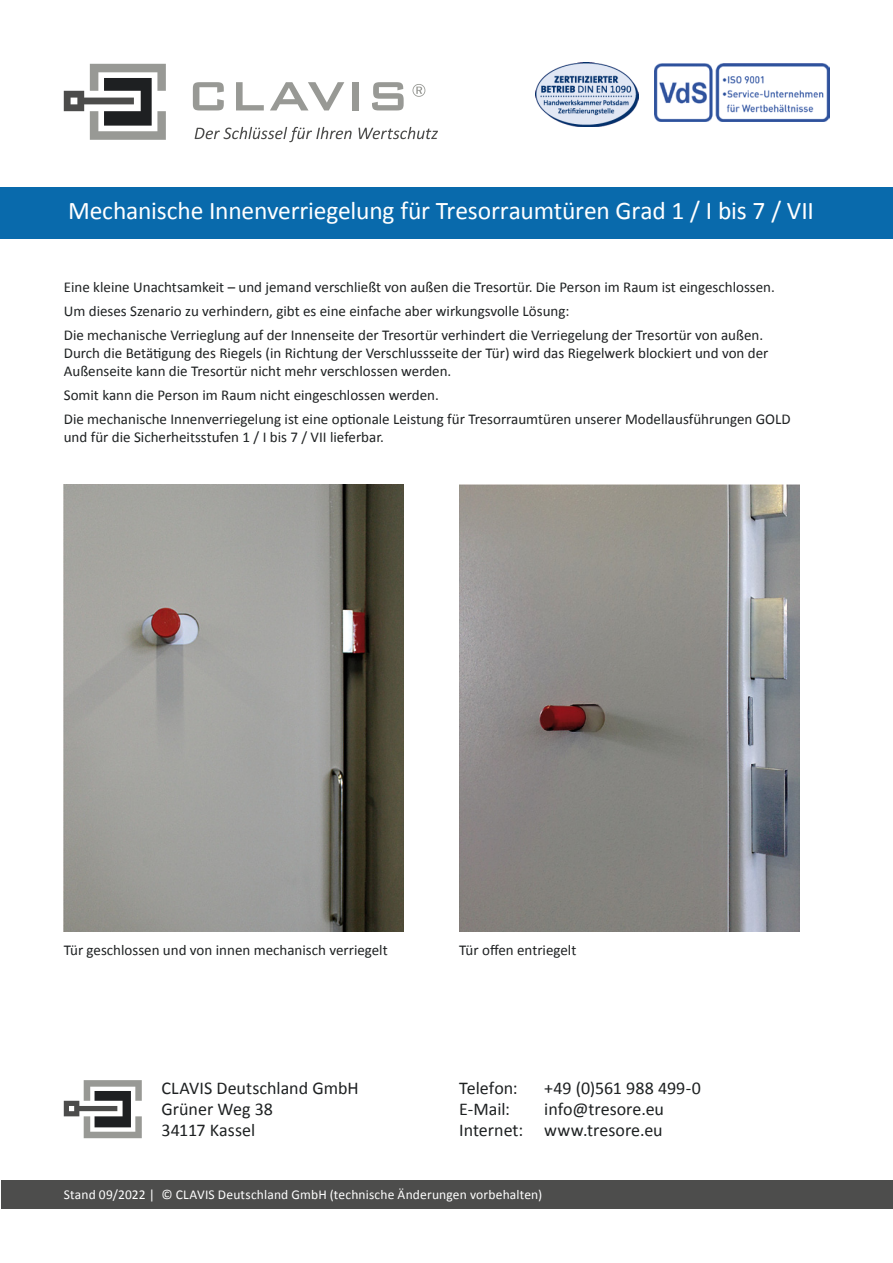
<style>
.page{position:relative;width:893px;height:1263px;background:#fff}
.page>*{position:absolute;margin:0;border:0;box-sizing:border-box;transform-origin:0 0}
.t1{font:25.5px "Calibri";letter-spacing:-.01em;color:#fff}
.t2{font:18px/21px "Calibri";color:#1e2122}
.t3{font:15px/24px "Calibri";color:#1e2122}
.t4{font:13.5px "Calibri";letter-spacing:.01em;color:#fff}
</style>
<div class="page">
<svg style="left:64px;top:1080px;width:78px;height:58px"></svg>
<div style="left:1px;top:1181px;width:891px;height:28px;background:#4d4d4c"></div>
<svg style="left:193px;top:82px;width:31px;height:28px"></svg>
<svg style="left:236px;top:82px;width:28px;height:28px"></svg>
<svg style="left:270px;top:82px;width:74px;height:28px"></svg>
<div style="left:353px;top:82px;width:6px;height:28px;background:#989995"></div>
<svg style="left:372px;top:82px;width:32px;height:28px"></svg>
<svg style="left:412px;top:84px;width:13px;height:13px"></svg>
<svg style="left:64px;top:64px;width:102px;height:76px"></svg>
<svg style="left:195px;top:127px;width:157px;height:15px"></svg>
<svg style="left:358px;top:127px;width:80px;height:12px"></svg>
<img style="left:655px;top:64px;width:174px;height:58px">
<div style="left:0;top:187px;width:893px;height:51px;background:#096aac"></div>
<img style="left:536px;top:63px;width:102px;height:63px">
<img style="left:459px;top:485px;width:340px;height:447px">
<img style="left:64px;top:485px;width:340px;height:447px">
<h1 class="t1" style="left:68px;top:194px;width:747px">Mechanische Innenverriegelung für Tresorraumtüren Grad 1 / I bis 7 / VII</h1>
<p class="t3" style="left:64px;top:275px;width:713px">Eine kleine Unachtsamkeit – und jemand verschließt von außen die Tresortür. Die Person im Raum ist eingeschlossen.<br>Um dieses Szenario zu verhindern, gibt es eine einfache aber wirkungsvolle Lösung:<br>Die mechanische Verrieglung auf der Innenseite der Tresortür verhindert die Verriegelung der Tresortür von außen.</p>
<p class="t3" style="left:64px;top:344px;width:706px;line-height:18px">Durch die Betätigung des Riegels (in Richtung der Verschlussseite der Tür) wird das Riegelwerk blockiert und von der<br>Außenseite kann die Tresortür nicht mehr verschlossen werden.</p>
<p class="t3" style="left:64px;top:383px;width:728px">Somit kann die Person im Raum nicht eingeschlossen werden.<br>Die mechanische Innenverriegelung ist eine optionale Leistung für Tresorraumtüren unserer Modellausführungen GOLD</p>
<p class="t3" style="left:64px;top:425px;width:322px">und für die Sicherheitsstufen 1 / I bis 7 / VII lieferbar.</p>
<p class="t3" style="left:64px;top:938px;width:325px">Tür geschlossen und von innen mechanisch verriegelt</p>
<p class="t3" style="left:459px;top:938px;width:119px">Tür offen entriegelt</p>
<p class="t2" style="left:162px;top:1077px;width:199px">CLAVIS Deutschland GmbH<br>Grüner Weg 38<br>34117 Kassel</p>
<p class="t2" style="left:459px;top:1077px;width:60px">Telefon:</p>
<p class="t2" style="left:544px;top:1077px;width:158px">+49 (0)561 988 499-0</p>
<p class="t2" style="left:459px;top:1098px;width:206px;text-align:right">info@tresore.eu<br>Internet: www.tresore.eu</p>
<p class="t2" style="left:459px;top:1098px;width:52px">E-Mail:</p>
<p class="t4" style="left:64px;top:1186px;width:480px">Stand 09/2022 | © CLAVIS Deutschland GmbH (technische Änderungen vorbehalten)</p>
</div>
